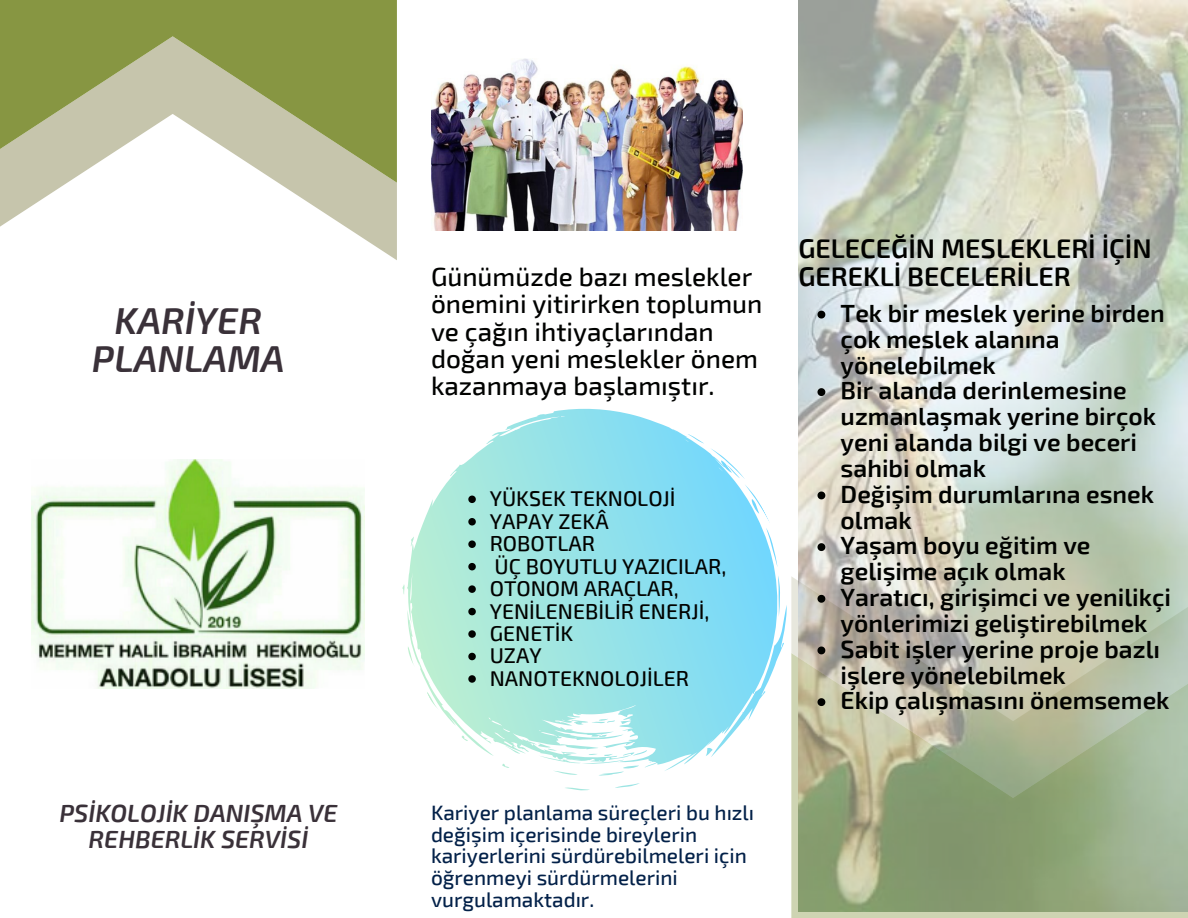
<style>
.page{position:relative;width:1188px;height:918px;background:#fff}
.page>*{position:absolute;margin:0;border:0;box-sizing:border-box;transform-origin:0 0}
.t1{font:italic 600 37.5px/38.2px "Exo 2";color:#3a3139;text-align:center}
.t2{font:600 27px/28.2px "Exo 2";color:#010200}
.t3{font:500 26.1px/27.5px "Exo 2";color:#010200}
.t4{font:600 24.9px/25.8px "Exo 2";color:#010200}
.t5{font:italic 600 24.9px/25.8px "Exo 2";color:#3a3139;text-align:center}
.t6{font:500 21.45px "Exo 2";color:#010200}
.t7{font:500 20.85px/21.9px "Exo 2";color:#032149}
</style>
<div class="page">
<svg style="left:791px;top:859px;width:397px;height:59px;background:#c6cdab"></svg>
<svg style="left:0;top:183px;width:397px;height:77px"></svg>
<svg style="left:0;top:0;width:397px;height:183px;background:#a8b079"></svg>
<img style="left:32px;top:459px;width:303px;height:229px">
<img style="left:431px;top:59px;width:312px;height:172px">
<svg style="left:335px;top:408px;width:463px;height:451px"></svg>
<img style="left:798px;top:0;width:390px;height:911px">
<svg style="left:817px;top:311px;width:8px;height:8px"></svg>
<svg style="left:817px;top:388px;width:8px;height:8px"></svg>
<svg style="left:817px;top:492px;width:8px;height:7px"></svg>
<svg style="left:817px;top:543px;width:8px;height:8px"></svg>
<svg style="left:817px;top:595px;width:8px;height:8px"></svg>
<svg style="left:817px;top:647px;width:8px;height:7px"></svg>
<svg style="left:817px;top:698px;width:8px;height:8px"></svg>
<svg style="left:468px;top:496px;width:8px;height:7px"></svg>
<svg style="left:468px;top:518px;width:8px;height:8px"></svg>
<svg style="left:468px;top:540px;width:8px;height:8px"></svg>
<svg style="left:468px;top:563px;width:8px;height:7px"></svg>
<svg style="left:468px;top:585px;width:8px;height:8px"></svg>
<svg style="left:468px;top:608px;width:8px;height:7px"></svg>
<svg style="left:468px;top:630px;width:8px;height:8px"></svg>
<svg style="left:468px;top:653px;width:8px;height:7px"></svg>
<svg style="left:468px;top:675px;width:8px;height:8px"></svg>
<p class="t1" style="left:92px;top:299px;width:194px">KARİYER<br>PLANLAMA</p>
<p class="t5" style="left:59px;top:799px;width:280px">PSİKOLOJİK DANIŞMA VE<br>REHBERLİK SERVİSİ</p>
<p class="t3" style="left:431px;top:261px;width:333px">Günümüzde bazı meslekler önemini yitirirken toplumun ve çağın ihtiyaçlarından doğan yeni meslekler önem kazanmaya başlamıştır.</p>
<p class="t6" style="left:490px;top:485px;width:187px">YÜKSEK TEKNOLOJİ</p>
<p class="t6" style="left:490px;top:507px;width:121px">YAPAY ZEKÂ</p>
<p class="t6" style="left:490px;top:530px;width:107px">ROBOTLAR</p>
<p class="t6" style="left:494px;top:552px;width:233px">ÜÇ BOYUTLU YAZICILAR,</p>
<p class="t6" style="left:490px;top:575px;width:191px">OTONOM ARAÇLAR,</p>
<p class="t6" style="left:490px;top:597px;width:221px">YENİLENEBİLİR ENERJİ,</p>
<p class="t6" style="left:490px;top:620px;width:85px">GENETİK</p>
<p class="t6" style="left:490px;top:642px;width:54px">UZAY</p>
<p class="t6" style="left:490px;top:664px;width:201px">NANOTEKNOLOJİLER</p>
<p class="t7" style="left:431px;top:800px;width:325px">Kariyer planlama süreçleri bu hızlı değişim içerisinde bireylerin kariyerlerini sürdürebilmeleri için öğrenmeyi sürdürmelerini vurgulamaktadır.</p>
<p class="t2" style="left:798px;top:232px;width:355px">GELECEĞİN MESLEKLERİ İÇİN<br>GEREKLİ BECELERİLER</p>
<p class="t4" style="left:841px;top:299px;width:326px">Tek bir meslek yerine birden çok meslek alanına yönelebilmek</p>
<p class="t4" style="left:841px;top:376px;width:317px">Bir alanda derinlemesine uzmanlaşmak yerine birçok yeni alanda bilgi ve beceri sahibi olmak</p>
<p class="t4" style="left:841px;top:480px;width:315px">Değişim durumlarına esnek olmak</p>
<p class="t4" style="left:841px;top:531px;width:251px">Yaşam boyu eğitim ve gelişime açık olmak</p>
<p class="t4" style="left:841px;top:583px;width:332px">Yaratıcı, girişimci ve yenilikçi yönlerimizi geliştirebilmek</p>
<p class="t4" style="left:841px;top:635px;width:321px">Sabit işler yerine proje bazlı işlere yönelebilmek</p>
<p class="t4" style="left:841px;top:686px;width:330px">Ekip çalışmasını önemsemek</p>
</div>
